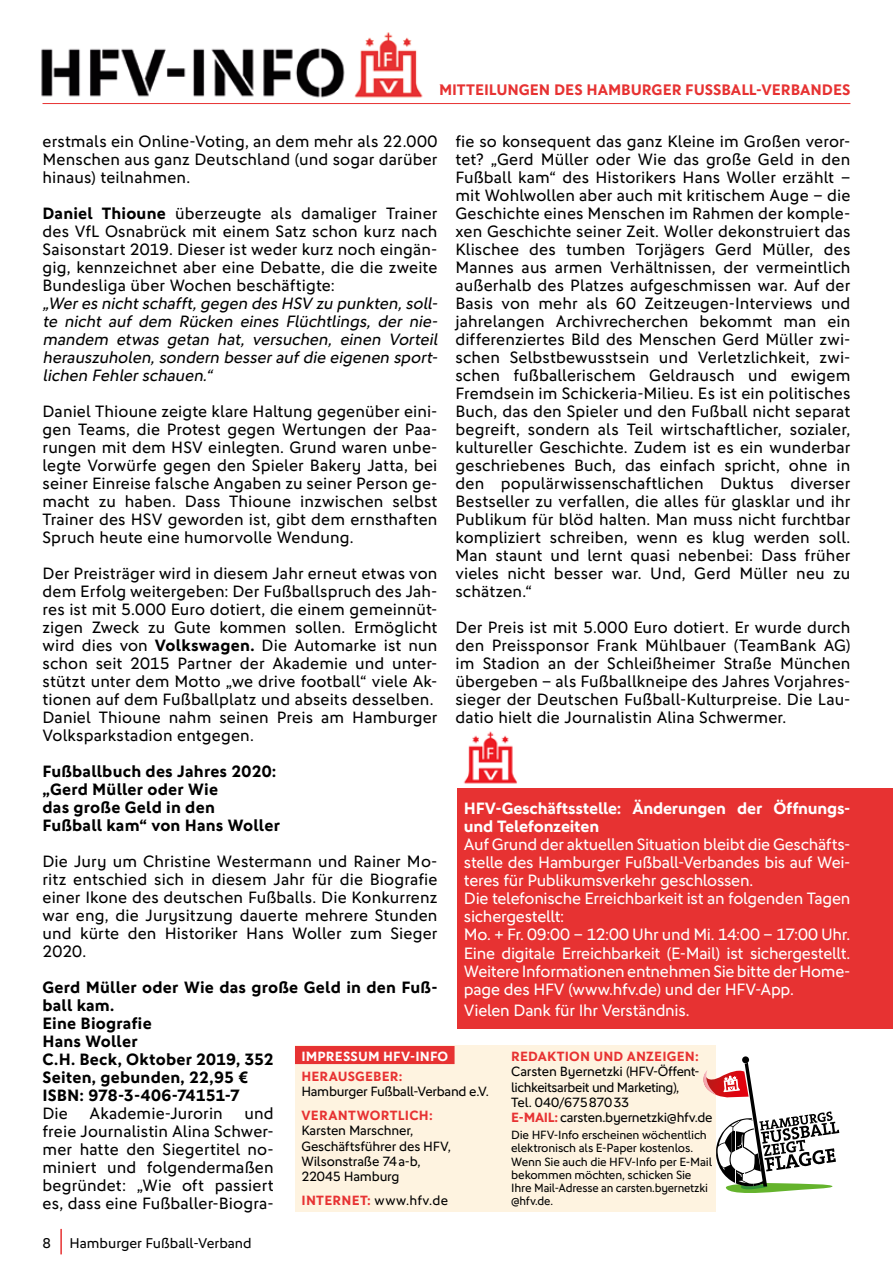
<style>
.page{position:relative;width:893px;height:1263px;background:#fff}
.page>*{position:absolute;margin:0;border:0;box-sizing:border-box;transform-origin:0 0}
.t1{font:16.5px/18px "DFB Sans";letter-spacing:.01em;color:#000;text-align:justify}
.t2{font:16.5px/18px "DFB Sans";letter-spacing:-.015em;color:#fff}
.t3{font:700 16.5px/18px "DFB Sans";letter-spacing:.01em;color:#000}
.t4{font:italic 16.5px/18px "DFB Sans";color:#000;text-align:justify}
.t5{font:700 16.5px/18px "DFB Sans";letter-spacing:-.015em;color:#fff}
.t6{font:700 15.3px "DFB Sans";color:#e73232}
.t7{font:14.25px "DFB Sans";color:#000}
.t8{font:13.5px/15.5px "DFB Sans";letter-spacing:-.02em;color:#000}
.t9{font:700 13.5px "DFB Sans";letter-spacing:.02em;color:#e73232}
.t10{font:700 13.5px "DFB Sans";letter-spacing:.01em;color:#fff}
.t11{font:12px/13.4px "DFB Sans";letter-spacing:-.015em;color:#000}
.s1{font-weight:700}
.s2{font-weight:700;color:#e73232}
</style>
<div class="page">
<hr style="left:60px;top:1229px;width:2px;height:25px;background:#e73232">
<img style="left:41px;top:32px;width:382px;height:66px">
<hr style="left:43px;top:103px;width:807px;height:1px;background:#e73232">
<div style="left:295px;top:1045px;width:421px;height:167px;background:#fef3e0"></div>
<div style="left:295px;top:1046px;width:160px;height:18px;background:#e73232"></div>
<svg style="left:703px;top:1062px;width:136px;height:131px"></svg>
<div style="left:742px;top:1056px;width:7px;height:7px;background:#000;border-radius:50%"></div>
<div style="left:457px;top:788px;width:436px;height:241px;background:#e73232"></div>
<img style="left:463px;top:731px;width:54px;height:53px">
<p class="t6" style="left:439px;top:80px;width:413px">MITTEILUNGEN DES HAMBURGER FUSSBALL-VERBANDES</p>
<p class="t1" style="left:455px;top:132px;width:396px">fie so konsequent das ganz Kleine im Großen veror&shy;tet? „Gerd Müller oder Wie das große Geld in den Fußball kam“ des Historikers Hans Woller erzählt – mit Wohlwollen aber auch mit kritischem Auge – die Geschichte eines Menschen im Rahmen der komple&shy;xen Geschichte seiner Zeit. Woller dekonstruiert das Klischee des tumben Torjägers Gerd Müller, des Mannes aus armen Verhältnissen, der vermeintlich außerhalb des Platzes aufgeschmissen war. Auf der Basis von mehr als 60 Zeitzeugen-Interviews und jahrelangen Archivrecherchen bekommt man ein differenziertes Bild des Menschen Gerd Müller zwi&shy;schen Selbstbewusstsein und Verletzlichkeit, zwi&shy;schen fußballerischem Geldrausch und ewigem Fremdsein im Schickeria-Milieu. Es ist ein politisches Buch, das den Spieler und den Fußball nicht separat begreift, sondern als Teil wirtschaftlicher, sozialer, kultureller Geschichte. Zudem ist es ein wunderbar geschriebenes Buch, das einfach spricht, ohne in den populärwissenschaftlichen Duktus diverser Bestseller zu verfallen, die alles für glasklar und ihr Publikum für blöd halten. Man muss nicht furchtbar kompliziert schreiben, wenn es klug werden soll.<br>Man staunt und lernt quasi nebenbei: Dass früher vieles nicht besser war. Und, Gerd Müller neu zu schätzen.“</p>
<p class="t1" style="left:455px;top:618px;width:396px">Der Preis ist mit 5.000 Euro dotiert. Er wurde durch den Preissponsor Frank Mühlbauer (TeamBank AG) im Stadion an der Schleißheimer Straße München übergeben – als Fußballkneipe des Jahres Vorjahres&shy;sieger der Deutschen Fußball-Kulturpreise. Die Lau&shy;datio hielt die Journalistin Alina Schwermer.</p>
<p class="t1" style="left:43px;top:132px;width:396px">erstmals ein Online-Voting, an dem mehr als 22.000<br>Menschen aus ganz Deutschland (und sogar darüber hinaus) teilnahmen.</p>
<p class="t1" style="left:43px;top:204px;width:396px"><span class="s1">Daniel Thioune</span> überzeugte als damaliger Trainer des VfL Osnabrück mit einem Satz schon kurz nach Saisonstart 2019. Dieser ist weder kurz noch eingän&shy;gig, kennzeichnet aber eine Debatte, die die zweite Bundesliga über Wochen beschäftigte:</p>
<p class="t4" style="left:43px;top:294px;width:400px">„Weres nichtschafft,gegen des HSV zu punkten,soll&shy;te nicht auf dem Rücken eines Flüchtlings, der nie&shy;mandem etwas getan hat, versuchen, einen Vorteil herauszuholen,sondern besseraufdie eigenen sport&shy;lichen Fehlerschauen.“</p>
<p class="t1" style="left:43px;top:402px;width:396px">Daniel Thioune zeigte klare Haltung gegenüber eini&shy;gen Teams, die Protest gegen Wertungen der Paa&shy;rungen mit dem HSV einlegten. Grund waren unbe&shy;legte Vorwürfe gegen den Spieler Bakery Jatta, bei seiner Einreise falsche Angaben zu seiner Person ge&shy;macht zu haben. Dass Thioune inzwischen selbst Trainer des HSV geworden ist, gibt dem ernsthaften Spruch heute eine humorvolle Wendung.</p>
<p class="t1" style="left:43px;top:564px;width:396px;text-align:left">Der Preisträger wird in diesem Jahr erneut etwas von dem Erfolg weitergeben: Der Fußballspruch des Jah&shy;res ist mit 5.000 Euro dotiert, die einem gemeinnüt&shy;zigen Zweck zu Gute kommen sollen. Ermöglicht wird dies von <span class="s1">Volkswagen.</span> Die Automarke ist nun schon seit 2015 Partner der Akademie und unter&shy;stützt unter dem Motto „we drive football“ viele Ak&shy;tionen auf dem Fußballplatz und abseits desselben.<br>Daniel Thioune nahm seinen Preis am Hamburger Volksparkstadion entgegen.</p>
<p class="t3" style="left:43px;top:762px;width:239px">Fußballbuch des Jahres 2020: „Gerd Müller oder Wie<br>das große Geld in den<br>Fußball kam“ von Hans Woller</p>
<p class="t1" style="left:43px;top:852px;width:396px">Die Jury um Christine Westermann und Rainer Mo&shy;ritz entschied sich in diesem Jahr für die Biografie einer Ikone des deutschen Fußballs. Die Konkurrenz war eng, die Jurysitzung dauerte mehrere Stunden und kürte den Historiker Hans Woller zum Sieger 2020.</p>
<p class="t3" style="left:43px;top:978px;width:396px">Gerd Müller oder Wie das große Geld in den Fuß&shy;ball kam.<br>Eine Biografie<br>Hans Woller<br>C.H. Beck, Oktober 2019, 352<br>Seiten, gebunden, 22,95 €<br>ISBN: 978-3-406-74151-7</p>
<p class="t1" style="left:43px;top:1104px;width:27px">Die</p>
<p class="t1" style="left:90px;top:1104px;width:135px">Akademie-Jurorin</p>
<p class="t5" style="left:464px;top:799px;width:388px">HFV-Geschäftsstelle: Änderungen der Öffnungs&shy;und Telefonzeiten</p>
<p class="t2" style="left:464px;top:836px;width:388px">Auf Grund der aktuellen Situation bleibt die Geschäfts&shy;stelle des Hamburger Fußball-Verbandes bis auf Wei&shy;teres für Publikumsverkehr geschlossen.<br>Die telefonische Erreichbarkeit ist an folgenden Tagen sichergestellt:<br>Mo. + Fr. 09:00 – 12:00 Uhr und Mi. 14:00 – 17:00 Uhr.<br>Eine digitale Erreichbarkeit (E-Mail) ist sichergestellt.<br>Weitere Informationen entnehmen Sie bitte der Home&shy;page des HFV (www.hfv.de) und der HFV-App.</p>
<p class="t2" style="left:464px;top:1001px;width:227px">Vielen Dank für Ihr Verständnis.</p>
<p class="t10" style="left:301px;top:1048px;width:148px">IMPRESSUM HFV-INFO</p>
<p class="t9" style="left:301px;top:1068px;width:103px">HERAUSGEBER:</p>
<p class="t8" style="left:301px;top:1083px;width:189px">Hamburger Fußball-Verband e.V.</p>
<p class="t9" style="left:301px;top:1107px;width:133px">VERANTWORTLICH:</p>
<p class="t8" style="left:301px;top:1123px;width:151px">Karsten Marschner,<br>Geschäftsführer des HFV,<br>Wilsonstraße 74a-b,<br>22045 Hamburg</p>
<p class="t8" style="left:301px;top:1193px;width:148px"><span class="s2">INTERNET:</span> www.hfv.de</p>
<p class="t9" style="left:511px;top:1048px;width:189px">REDAKTION UND ANZEIGEN:</p>
<p class="t8" style="left:511px;top:1064px;width:203px">Carsten Byernetzki (HFV-Öffent&shy;lichkeitsarbeit und Marketing),<br>Tel. 040/67587033<br><span class="s2">E-MAIL:</span> carsten.byernetzki@hfv.de</p>
<p class="t11" style="left:511px;top:1128px;width:202px">Die HFV-Info erscheinen wöchentlich elektronisch als E-Paper kostenlos.<br>Wenn Sie auch die HFV-Info per E-Mail bekommen möchten, schicken Sie<br>Ihre Mail-Adresse an carsten.byernetzki @hfv.de.</p>
<p class="t1" style="left:43px;top:1104px;width:233px;text-indent:202px">und freie Journalistin Alina Schwer&shy;mer hatte den Siegertitel no&shy;miniert und folgendermaßen begründet: „Wie oft passiert es, dass eine Fußballer-Biogra-</p>
<p class="t7" style="left:43px;top:1235px;width:10px">8</p>
<p class="t7" style="left:69px;top:1235px;width:184px">Hamburger Fußball-Verband</p>
</div>
